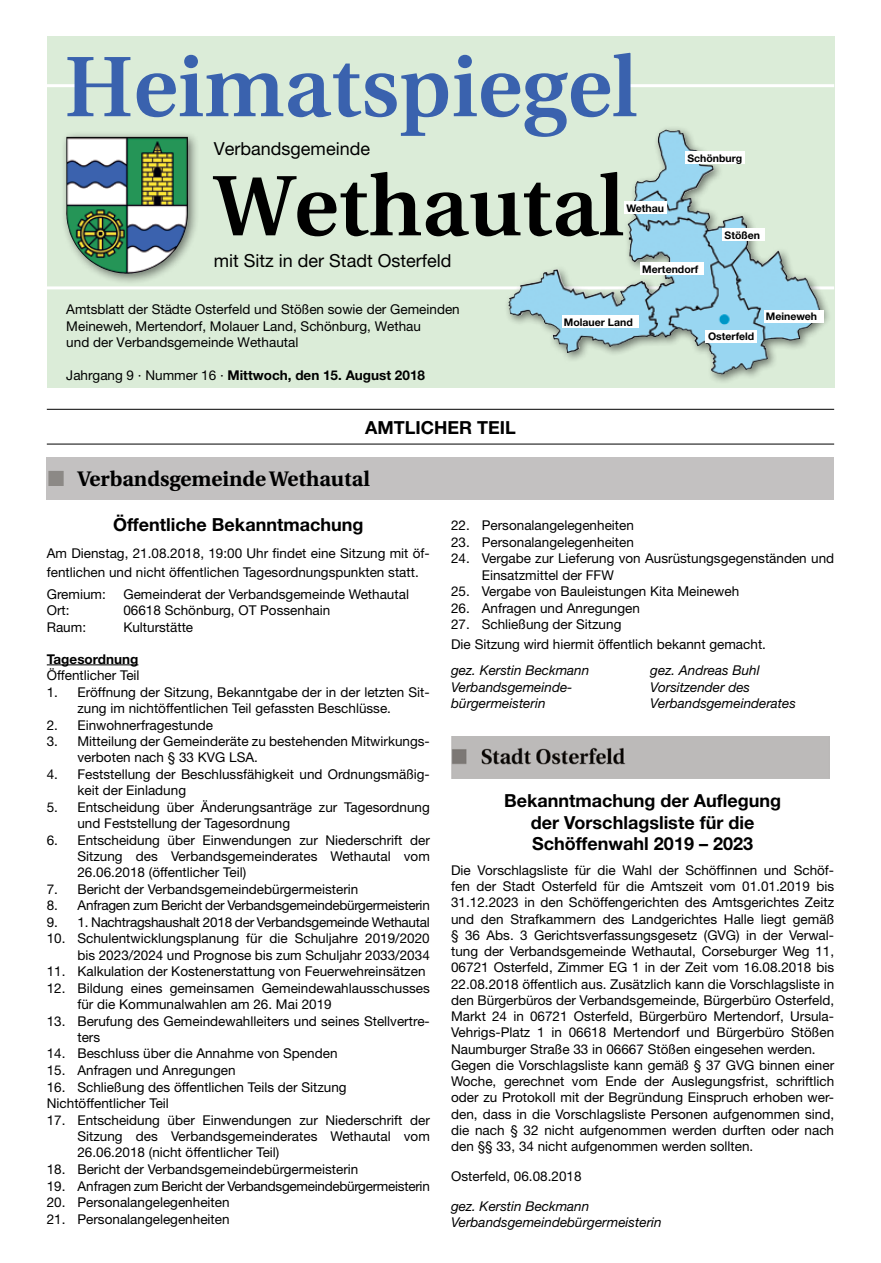
<style>
.page{position:relative;width:881px;height:1263px;background:#fff}
.page>*{position:absolute;margin:0;border:0;box-sizing:border-box;transform-origin:0 0}
.t1{font:600 85.5px "Utopia";color:#3a62ae}
.t2{font:600 85.5px "Utopia";color:#000}
.t3{font:700 21px "Utopia";color:#000}
.t4{font:700 18px/21.6px "Helvetica Neue LT";color:#000;text-align:center}
.t5{font:18px "Helvetica Neue LT";color:#000}
.t6{font:13.5px/16.2px "Helvetica Neue LT";color:#000}
.t7{font:13.5px "Helvetica Neue LT";letter-spacing:-.02em;color:#000}
.t8{font:italic 13.5px/16.2px "Helvetica Neue LT";color:#000}
.t9{font:700 13.5px "Helvetica Neue LT";color:#000}
.t10{font:700 10.5px "Helvetica Neue LT";color:#000}
.s1{font-weight:400}
</style>
<div class="page">
<div style="left:47px;top:36px;width:786px;height:352px;background:#dbecd8"></div>
<hr style="left:47px;top:286px;width:786px;height:3px;background:#fff">
<div style="left:503px;top:125px;width:329px;height:260px;background:#000;opacity:.5"></div>
<img style="left:627px;top:130px;width:38px;height:132px">
<div style="left:685px;top:151px;width:59px;height:13px;background:#fff"></div>
<div style="left:624px;top:201px;width:42px;height:13px;background:#fff"></div>
<div style="left:561px;top:315px;width:77px;height:13px;background:#fff"></div>
<div style="left:640px;top:262px;width:63px;height:13px;background:#fff"></div>
<div style="left:722px;top:228px;width:42px;height:13px;background:#fff"></div>
<div style="left:705px;top:330px;width:51px;height:13px;background:#fff"></div>
<div style="left:763px;top:310px;width:60px;height:13px;background:#fff"></div>
<hr style="left:47px;top:84px;width:37px;height:3px;background:#fff">
<hr style="left:629px;top:84px;width:204px;height:3px;background:#fff">
<div style="left:60px;top:131px;width:140px;height:155px;background:#000;opacity:.5"></div>
<img style="left:66px;top:137px;width:122px;height:137px">
<hr style="left:47px;top:409px;width:786px;height:1px;background:#000">
<hr style="left:47px;top:444px;width:786px;height:1px;background:#000">
<hr style="left:47px;top:664px;width:91px;height:1px;background:#000">
<img style="left:451px;top:737px;width:378px;height:42px">
<div style="left:47px;top:457px;width:786px;height:43px;background:#c3c1c1"></div>
<h1 class="t1" style="left:64px;top:39px;width:574px">Heimatspiegel</h1>
<h1 class="t2" style="left:214px;top:158px;width:411px">Wethautal</h1>
<h3 class="t5" style="left:214px;top:138px;width:158px">Verbandsgemeinde</h3>
<p class="t10" style="left:626px;top:202px;width:39px">Wethau</p>
<p class="t10" style="left:687px;top:152px;width:56px">Schönburg</p>
<p class="t10" style="left:724px;top:228px;width:37px">Stößen</p>
<h3 class="t5" style="left:214px;top:250px;width:239px">mit Sitz in der Stadt Osterfeld</h3>
<p class="t6" style="left:66px;top:301px;width:395px">Amtsblatt der Städte Osterfeld und Stößen sowie der Gemeinden<br>Meineweh, Mertendorf, Molauer Land, Schönburg, Wethau<br>und der Verbandsgemeinde Wethautal</p>
<p class="t9" style="left:66px;top:367px;width:360px"><span class="s1">Jahrgang 9 · Nummer 16 ·</span> Mittwoch, den 15. August 2018</p>
<h3 class="t4" style="left:365px;top:416px;width:152px">AMTLICHER TEIL</h3>
<h2 class="t3" style="left:77px;top:467px;width:294px">Verbandsgemeinde Wethautal</h2>
<p class="t10" style="left:642px;top:262px;width:57px">Mertendorf</p>
<p class="t10" style="left:563px;top:315px;width:70px">Molauer Land</p>
<p class="t10" style="left:707px;top:330px;width:48px">Osterfeld</p>
<p class="t10" style="left:765px;top:310px;width:53px">Meineweh</p>
<h3 class="t4" style="left:113px;top:513px;width:251px">Öffentliche Bekanntmachung</h3>
<p class="t6" style="left:47px;top:544px;width:384px;line-height:18.8px">Am Dienstag, 21.08.2018, 19:00 Uhr findet eine Sitzung mit öf&shy;fentlichen und nicht öffentlichen Tagesordnungspunkten statt.</p>
<p class="t6" style="left:47px;top:586px;width:61px">Gremium:</p>
<p class="t6" style="left:123px;top:586px;width:287px">Gemeinderat der Verbandsgemeinde Wethautal</p>
<p class="t6" style="left:47px;top:602px;width:24px">Ort:</p>
<p class="t6" style="left:123px;top:602px;width:208px">06618 Schönburg, OT Possenhain</p>
<p class="t6" style="left:47px;top:619px;width:41px">Raum:</p>
<p class="t6" style="left:123px;top:619px;width:71px">Kulturstätte</p>
<p class="t9" style="left:47px;top:650px;width:93px">Tagesordnung</p>
<p class="t6" style="left:47px;top:667px;width:94px">Öffentlicher Teil</p>
<p class="t6" style="left:77px;top:684px;width:354px;text-indent:-31px">1. Eröffnung der Sitzung, Bekanntgabe der in der letzten Sit&shy;zung im nichtöffentlichen Teil gefassten Beschlüsse.</p>
<p class="t6" style="left:47px;top:716px;width:168px">2. Einwohnerfragestunde</p>
<p class="t6" style="left:77px;top:733px;width:354px;text-indent:-31px">3. Mitteilung der Gemeinderäte zu bestehenden Mitwirkungs&shy;verboten nach § 33 KVG LSA.</p>
<p class="t6" style="left:77px;top:766px;width:354px;text-indent:-31px">4. Feststellung der Beschlussfähigkeit und Ordnungsmäßig&shy;keit der Einladung</p>
<p class="t6" style="left:77px;top:799px;width:354px;text-indent:-31px">5. Entscheidung über Änderungsanträge zur Tagesordnung und Feststellung der Tagesordnung</p>
<p class="t6" style="left:77px;top:831px;width:354px;text-align:justify;text-indent:-31px">6. Entscheidung über Einwendungen zur Niederschrift der Sitzung des Verbandsgemeinderates Wethautal vom 26.06.2018 (öffentlicher Teil)</p>
<p class="t6" style="left:47px;top:880px;width:313px">7. Bericht der Verbandsgemeindebürgermeisterin</p>
<p class="t7" style="left:47px;top:897px;width:384px">8. Anfragen zum Bericht der Verbandsgemeindebürgermeisterin</p>
<p class="t7" style="left:47px;top:914px;width:384px">9. 1. Nachtragshaushalt 2018 der Verbandsgemeinde Wethautal</p>
<p class="t6" style="left:47px;top:930px;width:384px;text-align:right">10. Schulentwicklungsplanung für die Schuljahre 2019/2020 bis 2023/2024 und Prognose bis zum Schuljahr 2033/2034</p>
<p class="t6" style="left:47px;top:963px;width:380px">11. Kalkulation der Kostenerstattung von Feuerwehreinsätzen</p>
<p class="t6" style="left:77px;top:980px;width:354px;text-indent:-31px">12. Bildung eines gemeinsamen Gemeindewahlausschusses für die Kommunalwahlen am 26. Mai 2019</p>
<p class="t6" style="left:77px;top:1012px;width:354px;text-indent:-31px">13. Berufung des Gemeindewahlleiters und seines Stellvertre&shy;ters</p>
<p class="t6" style="left:47px;top:1045px;width:292px">14. Beschluss über die Annahme von Spenden</p>
<p class="t6" style="left:47px;top:1062px;width:190px">15. Anfragen und Anregungen</p>
<p class="t6" style="left:47px;top:1078px;width:301px;line-height:16.6px">16. Schließung des öffentlichen Teils der Sitzung<br>Nichtöffentlicher Teil</p>
<p class="t6" style="left:77px;top:1112px;width:354px;text-align:justify;text-indent:-31px">17. Entscheidung über Einwendungen zur Niederschrift der Sitzung des Verbandsgemeinderates Wethautal vom 26.06.2018 (nicht öffentlicher Teil)</p>
<p class="t6" style="left:47px;top:1161px;width:313px">18. Bericht der Verbandsgemeindebürgermeisterin</p>
<p class="t7" style="left:47px;top:1177px;width:384px">19. Anfragen zum Bericht der Verbandsgemeindebürgermeisterin</p>
<p class="t6" style="left:47px;top:1194px;width:184px">20. Personalangelegenheiten</p>
<p class="t6" style="left:47px;top:1210px;width:184px">21. Personalangelegenheiten</p>
<p class="t6" style="left:451px;top:517px;width:184px">22. Personalangelegenheiten</p>
<p class="t6" style="left:451px;top:534px;width:184px">23. Personalangelegenheiten</p>
<p class="t6" style="left:481px;top:550px;width:354px;text-indent:-31px">24. Vergabe zur Lieferung von Ausrüstungsgegenständen und<br>Einsatzmittel der FFW</p>
<p class="t6" style="left:451px;top:583px;width:289px">25. Vergabe von Bauleistungen Kita Meineweh</p>
<p class="t6" style="left:451px;top:600px;width:190px">26. Anfragen und Anregungen</p>
<p class="t6" style="left:451px;top:615px;width:316px;line-height:19.6px">27. Schließung der Sitzung<br>Die Sitzung wird hiermit öffentlich bekannt gemacht.</p>
<p class="t8" style="left:451px;top:662px;width:140px">gez. Kerstin Beckmann</p>
<p class="t8" style="left:650px;top:662px;width:111px">gez. Andreas Buhl</p>
<p class="t8" style="left:451px;top:678px;width:123px">Verbandsgemeinde&shy;bürgermeisterin</p>
<p class="t8" style="left:650px;top:678px;width:147px">Vorsitzender des<br>Verbandsgemeinderates</p>
<h3 class="t4" style="left:504px;top:789px;width:279px">Bekanntmachung der Auflegung der Vorschlagsliste für die<br>Schöffenwahl 2019 – 2023</h3>
<p class="t6" style="left:451px;top:862px;width:384px">Die Vorschlagsliste für die Wahl der Schöffinnen und Schöf&shy;fen der Stadt Osterfeld für die Amtszeit vom 01.01.2019 bis 31.12.2023 in den Schöffengerichten des Amtsgerichtes Zeitz und den Strafkammern des Landgerichtes Halle liegt gemäß § 36 Abs. 3 Gerichtsverfassungsgesetz (GVG) in der Verwal&shy;tung der Verbandsgemeinde Wethautal, Corseburger Weg 11, 06721 Osterfeld, Zimmer EG 1 in der Zeit vom 16.08.2018 bis 22.08.2018 öffentlich aus. Zusätzlich kann die Vorschlagsliste in den Bürgerbüros der Verbandsgemeinde, Bürgerbüro Osterfeld, Markt 24 in 06721 Osterfeld, Bürgerbüro Mertendorf, Ursula-Vehrigs-Platz 1 in 06618 Mertendorf und Bürgerbüro Stößen Naumburger Straße 33 in 06667 Stößen eingesehen werden.<br>Gegen die Vorschlagsliste kann gemäß § 37 GVG binnen einer Woche, gerechnet vom Ende der Auslegungsfrist, schriftlich oder zu Protokoll mit der Begründung Einspruch erhoben wer&shy;den, dass in die Vorschlagsliste Personen aufgenommen sind, die nach § 32 nicht aufgenommen werden durften oder nach den §§ 33, 34 nicht aufgenommen werden sollten.</p>
<p class="t6" style="left:451px;top:1168px;width:132px">Osterfeld, 06.08.2018</p>
<p class="t8" style="left:451px;top:1197px;width:212px">gez. Kerstin Beckmann<br>Verbandsgemeindebürgermeisterin</p>
</div>
